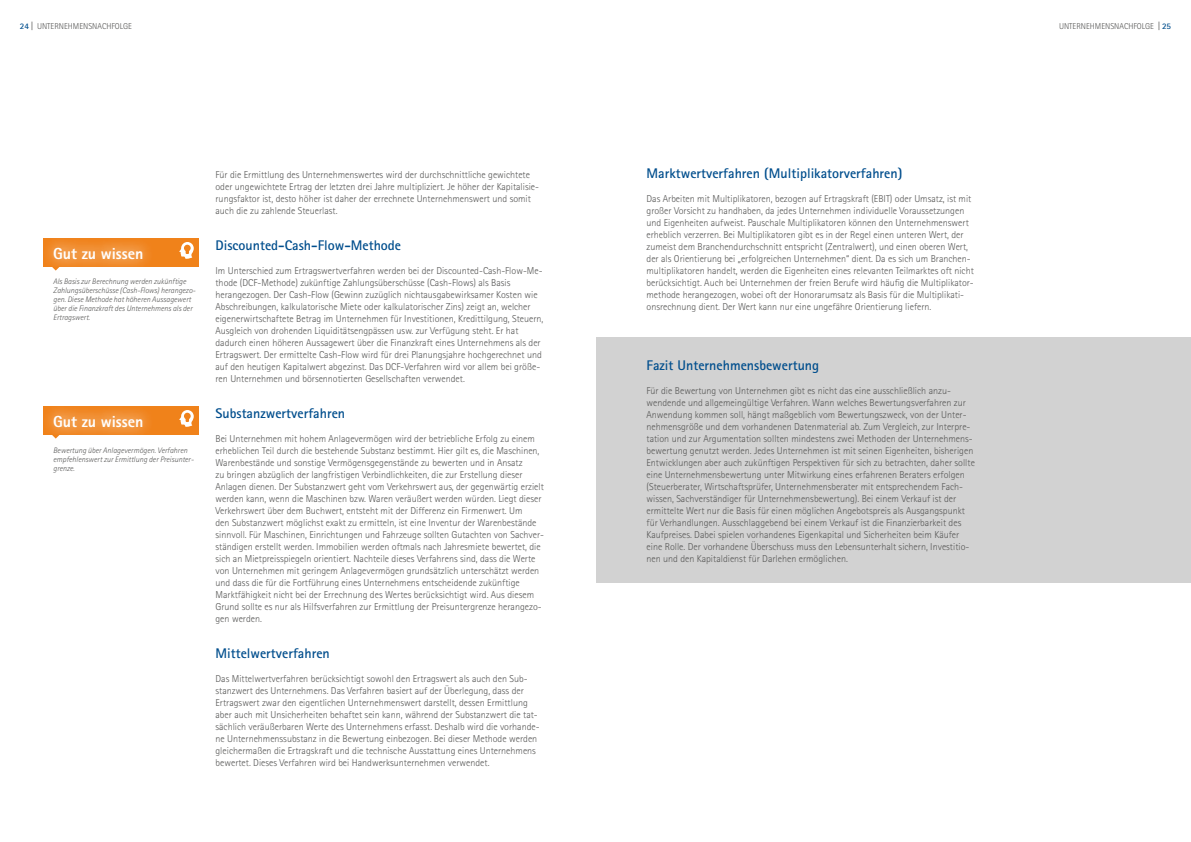
<style>
.page{position:relative;width:1191px;height:842px;background:#fff}
.page>*{position:absolute;margin:0;border:0;box-sizing:border-box;transform-origin:0 0}
.t1{font:800 16px "Rotis Sans Serif";letter-spacing:-.005em;color:#fff}
.t2{font:700 14px "Rotis Sans Serif";color:#004e8d}
.t3{font:300 10px/12px "Rotis Sans Serif";color:#575756}
.t4{font:300 8.5px "Rotis Sans Serif";color:#575756}
.t5{font:italic 300 8px/9px "Rotis Sans Serif";color:#575756}
.s1{font-weight:700;color:#004e8d}
.s2{font-family:"Frutiger";font-weight:400;font-stretch:condensed}
</style>
<div class="page">
<div style="left:596px;top:338px;width:595px;height:245px;background:#d2d2d2"></div>
<div style="left:43px;top:238px;width:155px;height:29px;background:#f0821a"></div>
<div style="left:36px;top:230px;width:124px;height:47px;background:#fff"></div>
<div style="left:41px;top:235px;width:114px;height:37px;background:#fff;opacity:.75"></div>
<svg style="left:52px;top:267px;width:8px;height:4px"></svg>
<svg style="left:179px;top:242px;width:15px;height:17px"></svg>
<div style="left:43px;top:406px;width:155px;height:29px;background:#f0821a"></div>
<div style="left:36px;top:398px;width:124px;height:47px;background:#fff"></div>
<div style="left:41px;top:403px;width:114px;height:37px;background:#fff;opacity:.75"></div>
<svg style="left:52px;top:435px;width:8px;height:4px"></svg>
<svg style="left:179px;top:410px;width:15px;height:17px"></svg>
<p class="t4" style="left:20px;top:21px;width:114px"><span class="s1">24</span> <span class="s2">|</span> UNTERNEHMENSNACHFOLGE</p>
<p class="t4" style="left:1059px;top:21px;width:114px">UNTERNEHMENSNACHFOLGE <span class="s2">|</span> <span class="s1">25</span></p>
<h1 class="t1" style="left:53px;top:243px;width:92px">Gut zu wissen</h1>
<p class="t5" style="left:53px;top:277px;width:144px">Als Basis zur Berechnung werden zukünftige Zahlungsüberschüsse (Cash-Flows) herangezo&shy;gen. Diese Methode hat höheren Aussagewert über die Finanzkraft des Unternehmens als der Ertragswert.</p>
<h1 class="t1" style="left:53px;top:411px;width:92px">Gut zu wissen</h1>
<p class="t5" style="left:53px;top:445px;width:142px">Bewertung über Anlagevermögen. Verfahren empfehlenswert zur Ermittlung der Preisunter&shy;grenze.</p>
<p class="t3" style="left:215px;top:169px;width:325px">Für die Ermittlung des Unternehmenswertes wird der durchschnittliche gewichtete oder ungewichtete Ertrag der letzten drei Jahre multipliziert. Je höher der Kapitalisie&shy;rungsfaktor ist, desto höher ist daher der errechnete Unternehmenswert und somit auch die zu zahlende Steuerlast.</p>
<h2 class="t2" style="left:215px;top:237px;width:187px">Discounted-Cash-Flow-Methode</h2>
<p class="t3" style="left:215px;top:265px;width:329px">Im Unterschied zum Ertragswertverfahren werden bei der Discounted-Cash-Flow-Me&shy;thode (DCF-Methode) zukünftige Zahlungsüberschüsse (Cash-Flows) als Basis herangezogen. Der Cash-Flow (Gewinn zuzüglich nichtausgabewirksamer Kosten wie Abschreibungen, kalkulatorische Miete oder kalkulatorischer Zins) zeigt an, welcher eigenerwirtschaftete Betrag im Unternehmen für Investitionen, Kredittilgung, Steuern, Ausgleich von drohenden Liquiditätsengpässen usw. zur Verfügung steht. Er hat dadurch einen höheren Aussagewert über die Finanzkraft eines Unternehmens als der Ertragswert. Der ermittelte Cash-Flow wird für drei Planungsjahre hochgerechnet und auf den heutigen Kapitalwert abgezinst. Das DCF-Verfahren wird vor allem bei größe&shy;ren Unternehmen und börsennotierten Gesellschaften verwendet.</p>
<h2 class="t2" style="left:215px;top:405px;width:131px">Substanzwertverfahren</h2>
<p class="t3" style="left:215px;top:433px;width:330px">Bei Unternehmen mit hohem Anlagevermögen wird der betriebliche Erfolg zu einem erheblichen Teil durch die bestehende Substanz bestimmt. Hier gilt es, die Maschinen, Warenbestände und sonstige Vermögensgegenstände zu bewerten und in Ansatz<br>zu bringen abzüglich der langfristigen Verbindlichkeiten, die zur Erstellung dieser Anlagen dienen. Der Substanzwert geht vom Verkehrswert aus, der gegenwärtig erzielt werden kann, wenn die Maschinen bzw. Waren veräußert werden würden. Liegt dieser Verkehrswert über dem Buchwert, entsteht mit der Differenz ein Firmenwert. Um<br>den Substanzwert möglichst exakt zu ermitteln, ist eine Inventur der Warenbestände sinnvoll. Für Maschinen, Einrichtungen und Fahrzeuge sollten Gutachten von Sachver&shy;ständigen erstellt werden. Immobilien werden oftmals nach Jahresmiete bewertet, die sich an Mietpreisspiegeln orientiert. Nachteile dieses Verfahrens sind, dass die Werte von Unternehmen mit geringem Anlagevermögen grundsätzlich unterschätzt werden und dass die für die Fortführung eines Unternehmens entscheidende zukünftige Marktfähigkeit nicht bei der Errechnung des Wertes berücksichtigt wird. Aus diesem Grund sollte es nur als Hilfsverfahren zur Ermittlung der Preisuntergrenze herangezo&shy;gen werden.</p>
<h2 class="t2" style="left:215px;top:645px;width:116px">Mittelwertverfahren</h2>
<p class="t3" style="left:215px;top:673px;width:326px">Das Mittelwertverfahren berücksichtigt sowohl den Ertragswert als auch den Sub&shy;stanzwert des Unternehmens. Das Verfahren basiert auf der Überlegung, dass der Ertragswert zwar den eigentlichen Unternehmenswert darstellt, dessen Ermittlung aber auch mit Unsicherheiten behaftet sein kann, während der Substanzwert die tat&shy;sächlich veräußerbaren Werte des Unternehmens erfasst. Deshalb wird die vorhande&shy;ne Unternehmenssubstanz in die Bewertung einbezogen. Bei dieser Methode werden gleichermaßen die Ertragskraft und die technische Ausstattung eines Unternehmens bewertet. Dieses Verfahren wird bei Handwerksunternehmen verwendet.</p>
<h2 class="t2" style="left:646px;top:165px;width:257px">Marktwertverfahren (Multiplikatorverfahren)</h2>
<p class="t3" style="left:646px;top:193px;width:329px">Das Arbeiten mit Multiplikatoren, bezogen auf Ertragskraft (EBIT) oder Umsatz, ist mit großer Vorsicht zu handhaben, da jedes Unternehmen individuelle Voraussetzungen und Eigenheiten aufweist. Pauschale Multiplikatoren können den Unternehmenswert erheblich verzerren. Bei Multiplikatoren gibt es in der Regel einen unteren Wert, der zumeist dem Branchendurchschnitt entspricht (Zentralwert), und einen oberen Wert, der als Orientierung bei „erfolgreichen Unternehmen“ dient. Da es sich um Branchen&shy;multiplikatoren handelt, werden die Eigenheiten eines relevanten Teilmarktes oft nicht berücksichtigt. Auch bei Unternehmen der freien Berufe wird häufig die Multiplikator&shy;methode herangezogen, wobei oft der Honorarumsatz als Basis für die Multiplikati&shy;onsrechnung dient. Der Wert kann nur eine ungefähre Orientierung liefern.</p>
<h2 class="t2" style="left:646px;top:357px;width:174px">Fazit Unternehmensbewertung</h2>
<p class="t3" style="left:646px;top:385px;width:330px">Für die Bewertung von Unternehmen gibt es nicht das eine ausschließlich anzu&shy;wendende und allgemeingültige Verfahren. Wann welches Bewertungsverfahren zur Anwendung kommen soll, hängt maßgeblich vom Bewertungszweck, von der Unter&shy;nehmensgröße und dem vorhandenen Datenmaterial ab. Zum Vergleich, zur Interpre&shy;tation und zur Argumentation sollten mindestens zwei Methoden der Unternehmens&shy;bewertung genutzt werden. Jedes Unternehmen ist mit seinen Eigenheiten, bisherigen Entwicklungen aber auch zukünftigen Perspektiven für sich zu betrachten, daher sollte eine Unternehmensbewertung unter Mitwirkung eines erfahrenen Beraters erfolgen (Steuerberater, Wirtschaftsprüfer, Unternehmensberater mit entsprechendem Fach&shy;wissen, Sachverständiger für Unternehmensbewertung). Bei einem Verkauf ist der ermittelte Wert nur die Basis für einen möglichen Angebotspreis als Ausgangspunkt für Verhandlungen. Ausschlaggebend bei einem Verkauf ist die Finanzierbarkeit des Kaufpreises. Dabei spielen vorhandenes Eigenkapital und Sicherheiten beim Käufer eine Rolle. Der vorhandene Überschuss muss den Lebensunterhalt sichern, Investitio&shy;nen und den Kapitaldienst für Darlehen ermöglichen.</p>
</div>
